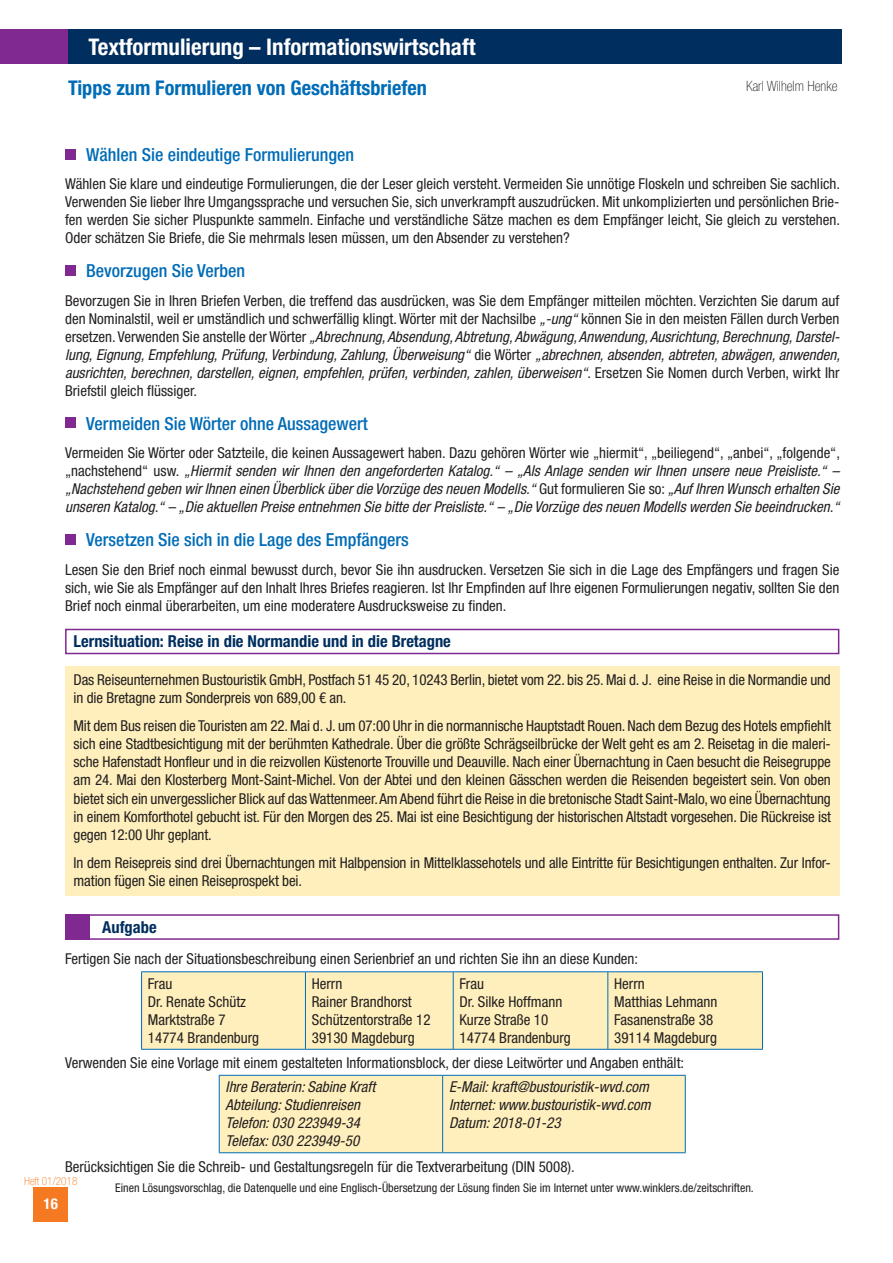
<style>
.page{position:relative;width:893px;height:1263px;background:#fff}
.page>*{position:absolute;margin:0;border:0;box-sizing:border-box;transform-origin:0 0}
.t1{font:700 condensed 22.95px "Helvetica Neue LT Std";color:#fff}
.t2{font:700 condensed 20.25px "Helvetica Neue LT Std";color:#006cb7}
.t3{font:500 condensed 18px "Helvetica Neue LT Std";color:#006cb7}
.t4{font:700 condensed 16.5px "Helvetica Neue LT Std";color:#002e5e}
.t5{font:condensed 15px/18px "Helvetica Neue LT Std";color:#231f20}
.t6{font:italic condensed 15px/18px "Helvetica Neue LT Std";color:#231f20;text-align:justify}
.t7{font:700 condensed 15px "Helvetica Neue LT Std";color:#fff}
.t8{font:100 condensed 14.25px "Helvetica Neue LT Std";color:#231f20}
.t9{font:condensed 12px "Helvetica Neue LT Std";color:#231f20}
.t10{font:100 condensed 11.25px "Helvetica Neue LT Std";color:#f47921}
.s1{font-style:italic}
.s2{font-style:normal}
</style>
<div class="page">
<div style="left:34px;top:1187px;width:34px;height:34px;background:#f47921"></div>
<div style="left:67px;top:29px;width:775px;height:34px;background:#002e5e"></div>
<div style="left:0;top:29px;width:68px;height:34px;background:#802990"></div>
<div style="left:65px;top:149px;width:11px;height:10px;background:#802990"></div>
<div style="left:65px;top:265px;width:11px;height:11px;background:#802990"></div>
<div style="left:65px;top:418px;width:11px;height:10px;background:#802990"></div>
<div style="left:65px;top:534px;width:11px;height:11px;background:#802990"></div>
<div style="left:65px;top:629px;width:774px;height:25px;border:2px solid #802990"></div>
<div style="left:65px;top:666px;width:774px;height:229px;background:#feefbc"></div>
<div style="left:65px;top:914px;width:774px;height:26px;border:2px solid #802990"></div>
<div style="left:65px;top:914px;width:25px;height:26px;background:#802990"></div>
<div style="left:142px;top:972px;width:620px;height:77px;background:#feefbc"></div>
<hr style="left:141px;top:971px;width:164px;height:1px;background:#006cb7">
<hr style="left:141px;top:972px;width:1px;height:77px;background:#006cb7">
<hr style="left:141px;top:1049px;width:164px;height:1px;background:#006cb7">
<hr style="left:305px;top:971px;width:148px;height:1px;background:#006cb7">
<hr style="left:305px;top:972px;width:1px;height:77px;background:#006cb7">
<hr style="left:453px;top:971px;width:310px;height:1px;background:#006cb7">
<hr style="left:305px;top:1049px;width:458px;height:1px;background:#006cb7">
<hr style="left:453px;top:972px;width:1px;height:77px;background:#006cb7">
<hr style="left:607px;top:972px;width:1px;height:77px;background:#006cb7">
<hr style="left:762px;top:972px;width:1px;height:77px;background:#006cb7">
<div style="left:220px;top:1076px;width:465px;height:76px;background:#feefbc"></div>
<hr style="left:219px;top:1075px;width:224px;height:1px;background:#006cb7">
<hr style="left:219px;top:1076px;width:1px;height:76px;background:#006cb7">
<hr style="left:219px;top:1152px;width:224px;height:1px;background:#006cb7">
<hr style="left:443px;top:1075px;width:243px;height:1px;background:#006cb7">
<hr style="left:442px;top:1076px;width:1px;height:76px;background:#006cb7">
<hr style="left:443px;top:1152px;width:243px;height:1px;background:#006cb7">
<hr style="left:685px;top:1076px;width:1px;height:76px;background:#006cb7">
<h1 class="t1" style="left:89px;top:38px;width:388px">Textformulierung – Informationswirtschaft</h1>
<h2 class="t2" style="left:68px;top:81px;width:360px">Tipps zum Formulieren von Geschäftsbriefen</h2>
<p class="t8" style="left:746px;top:81px;width:93px">Karl Wilhelm Henke</p>
<p class="t3" style="left:86px;top:148px;width:269px">Wählen Sie eindeutige Formulierungen</p>
<p class="t5" style="left:65px;top:176px;width:776px;text-align:justify">Wählen Sie klare und eindeutige Formulie rungen, die der Leser gleich versteht. Vermeiden Sie unnötige Floskeln und schreiben Sie sachlich.<br>Verwenden Sie lie ber Ihre Umgangs sprache und versuchen Sie, sich unver krampft auszudrücken. Mit unkomplizierten und persönlichen Brie&shy;fen werden Sie sicher Pluspunkte sammeln. Einfa che und verständliche Sätze machen es dem Empfänger leicht, Sie gleich zu verstehen.<br>Oder schätzen Sie Briefe, die Sie mehrmals lesen müs sen, um den Absender zu verstehen?</p>
<p class="t3" style="left:86px;top:264px;width:160px">Bevorzugen Sie Verben</p>
<p class="t5" style="left:65px;top:293px;width:776px;text-align:justify">Bevorzugen Sie in Ihren Briefen Verben, die treffend das ausdrücken, was Sie dem Empfänger mitteilen möchten. Verzichten Sie darum auf den Nominalstil, weil er umständlich und schwerfäl lig klingt. Wörter mit der Nachsilbe <span class="s1">„-ung“</span> können Sie in den meisten Fällen durch Verben ersetzen. Verwenden Sie anstel le der Wörter <span class="s1">„Ab rechnung, Absendung, Abtretung, Abwä gung, Anwen dung, Ausrichtung, Berech nung, Darstel&shy;lung, Eignung, Empfehlung, Prüfung, Verbindung, Zah lung, Überwei sung“</span> die Wörter <span class="s1">„abrechnen, absenden, abtreten, abwägen, anwenden, aus richten, berechnen, darstellen, eignen, empfeh len, prüfen, verbinden, zahlen, überweisen“</span>. Ersetzen Sie Nomen durch Ver ben, wirkt Ihr Briefstil gleich flüs siger.</p>
<p class="t3" style="left:86px;top:417px;width:283px">Vermeiden Sie Wörter ohne Aussagewert</p>
<p class="t6" style="left:65px;top:445px;width:776px"><span class="s2">Vermeiden Sie Wörter oder Satzteile, die keinen Aussagewert haben. Dazu gehören Wörter wie „hiermit“, „bei liegend“, „anbei“, „folgende“, „nachstehend“ usw.</span> „Hiermit senden wir Ihnen den angeforderten Katalog.“ – „Als Anlage senden wir Ihnen unsere neue Preisliste.“ – „Nachstehend geben wir Ihnen einen Überblick über die Vorzüge des neuen Modells.“ <span class="s2">Gut formulieren Sie so:</span> „Auf Ihren Wunsch erhalten Sie unseren Katalog.“ – „Die aktuellen Preise entnehmen Sie bitte der Preisliste.“ – „Die Vorzüge des neuen Modells werden Sie beeindrucken.“</p>
<p class="t3" style="left:86px;top:533px;width:324px">Versetzen Sie sich in die Lage des Empfängers</p>
<p class="t5" style="left:65px;top:562px;width:776px;text-align:justify">Lesen Sie den Brief noch einmal bewusst durch, bevor Sie ihn ausdrucken. Verset zen Sie sich in die Lage des Empfängers und fragen Sie sich, wie Sie als Empfänger auf den Inhalt Ihres Briefes reagieren. Ist Ihr Empfinden auf Ihre eigenen Formulierungen negativ, sollten Sie den Brief noch einmal überarbeiten, um eine moderatere Ausdrucks weise zu finden.</p>
<p class="t4" style="left:74px;top:635px;width:379px">Lernsituation: Reise in die Normandie und in die Bretagne</p>
<p class="t5" style="left:74px;top:672px;width:759px">Das Reiseunternehmen Bustouristik GmbH, Postfach 51 45 20, 10243 Berlin, bietet vom 22. bis 25. Mai d. J. eine Reise in die Normandie und in die Bretagne zum Sonderpreis von 689,00 € an.</p>
<p class="t5" style="left:74px;top:719px;width:759px;text-align:justify">Mit dem Bus reisen die Touristen am 22. Mai d. J. um 07:00 Uhr in die normannische Haupt stadt Rouen. Nach dem Bezug des Hotels empfiehlt sich eine Stadtbe sichtigung mit der be rühmten Kathedrale. Über die größte Schrägseilbrücke der Welt geht es am 2. Reisetag in die maleri&shy;sche Hafenstadt Honfleur und in die reizvollen Küstenorte Trouville und Deauville. Nach einer Übernachtung in Caen besucht die Reisegruppe am 24. Mai den Klosterberg Mont-Saint-Michel. Von der Abtei und den kleinen Gässchen werden die Reisenden begeistert sein. Von oben bietet sich ein unvergesslicher Blick auf das Wattenmeer. Am Abend führt die Reise in die bretonische Stadt Saint-Malo, wo eine Übernachtung in einem Komforthotel gebucht ist. Für den Morgen des 25. Mai ist eine Besichtigung der historischen Altstadt vorgesehen. Die Rückreise ist gegen 12:00 Uhr geplant.</p>
<p class="t5" style="left:74px;top:855px;width:759px">In dem Reisepreis sind drei Übernachtungen mit Halbpension in Mittelklassehotels und alle Eintritte für Besichtigungen enthalten. Zur Infor&shy;mation fügen Sie einen Reiseprospekt bei.</p>
<p class="t4" style="left:102px;top:921px;width:56px">Aufgabe</p>
<p class="t5" style="left:148px;top:948px;width:492px;line-height:24.8px;text-indent:-83px">Fertigen Sie nach der Situationsbeschrei bung einen Serienbrief an und richten Sie ihn an diese Kunden:<br>Frau</p>
<p class="t5" style="left:148px;top:994px;width:113px">Dr. Renate Schütz<br>Marktstraße 7<br>14774 Brandenburg</p>
<p class="t5" style="left:312px;top:976px;width:120px">Herrn<br>Rainer Brandhorst<br>Schützentorstraße 12<br>39130 Magdeburg</p>
<p class="t5" style="left:460px;top:976px;width:113px">Frau<br>Dr. Silke Hoffmann<br>Kurze Straße 10<br>14774 Brandenburg</p>
<p class="t5" style="left:614px;top:976px;width:105px">Herrn<br>Matthias Lehmann<br>Fasanenstraße 38<br>39114 Magdeburg</p>
<p class="t5" style="left:65px;top:1055px;width:621px">Verwenden Sie eine Vorlage mit einem gestalteten Informations block, der diese Leitwörter und Angaben enthält:</p>
<p class="t6" style="left:226px;top:1079px;width:151px;text-align:left">Ihre Beraterin: Sabine Kraft<br>Abteilung: Studienreisen<br>Telefon: 030 223949-34<br>Telefax: 030 223949-50</p>
<p class="t6" style="left:449px;top:1079px;width:203px">E-Mail: kraft@bustouristik-wvd.com Internet: www.bustouristik-wvd.com Datum: 2018-01-23</p>
<p class="t5" style="left:65px;top:1159px;width:511px">Berücksichtigen Sie die Schreib- und Ge stal tungsre geln für die Textverar beitung (DIN 5008).</p>
<p class="t10" style="left:24px;top:1177px;width:55px">Heft 01/2018</p>
<p class="t9" style="left:115px;top:1184px;width:640px">Einen Lösungsvorschlag, die Datenquelle und eine Englisch-Übersetzung der Lösung finden Sie im Internet unter www.winklers.de/zeitschriften.</p>
<p class="t7" style="left:44px;top:1199px;width:16px">16</p>
</div>
